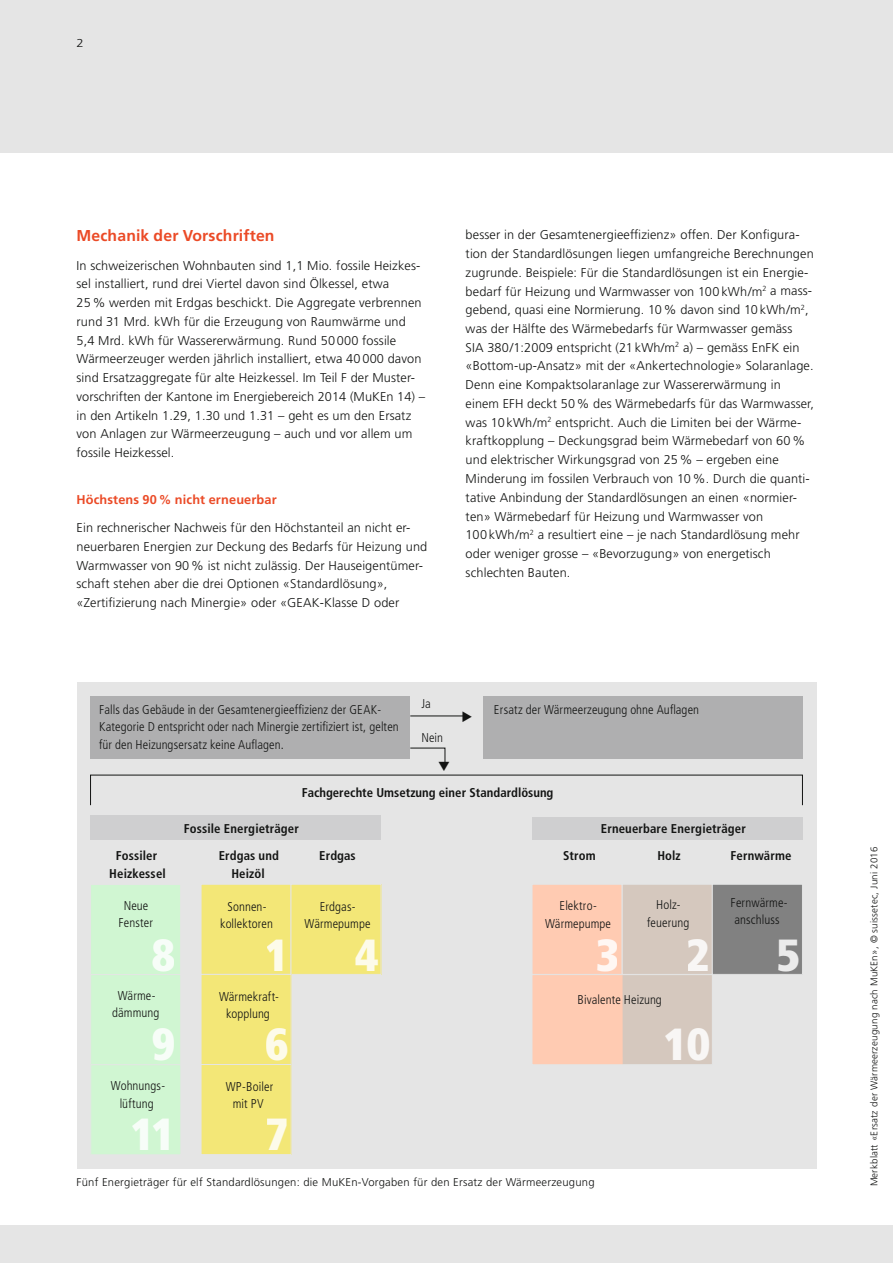
<style>
.page{position:relative;width:893px;height:1263px;background:#e5e5e5}
.page>*{position:absolute;margin:0;border:0;box-sizing:border-box;transform-origin:0 0}
.t1{font:900 condensed 45px/90px "Frutiger LT Std";color:#fff;text-align:center}
.t2{font:700 15.75px "Frutiger LT Std";letter-spacing:.01em;color:#eb4a26}
.t3{font:300 12.75px/18.8px "Frutiger LT Std";letter-spacing:.01em;color:#131413}
.t4{font:300 condensed 12.75px/17.5px "Frutiger LT Std";letter-spacing:.01em;color:#131413;text-align:center}
.t5{font:700 condensed 12.75px/27.5px "Frutiger LT Std";letter-spacing:.01em;color:#131413}
.t6{font:700 12.75px "Frutiger LT Std";letter-spacing:.01em;color:#eb4a26}
.t7{font:300 11.55px "Frutiger LT Std";color:#131413;scale:1.14 1}
.t8{font:300 11.25px "Frutiger LT Std";letter-spacing:.02em;color:#131413}
.t9{font:300 9.75px "Frutiger LT Std";letter-spacing:.02em;color:#131413}
</style>
<div class="page">
<div style="left:0;top:153px;width:893px;height:1072px;background:#fff"></div>
<div style="left:77px;top:682px;width:739px;height:486px;background:#e5e5e5"></div>
<div style="left:91px;top:815px;width:290px;height:25px;background:#cfcfd0"></div>
<div style="left:532px;top:817px;width:270px;height:22px;background:#cfcfd0"></div>
<div style="left:201px;top:884px;width:90px;height:90px;background:#f3e777"></div>
<div style="left:201px;top:884px;width:91px;height:91px;border:1px solid #e5e5e5"></div>
<div style="left:291px;top:884px;width:90px;height:90px;background:#f3e777"></div>
<div style="left:290px;top:884px;width:91px;height:91px;border:1px solid #e5e5e5"></div>
<div style="left:201px;top:974px;width:90px;height:90px;background:#f3e777"></div>
<div style="left:201px;top:974px;width:91px;height:91px;border:1px solid #e5e5e5"></div>
<div style="left:91px;top:884px;width:90px;height:90px;background:#d0f6d2"></div>
<div style="left:90px;top:884px;width:91px;height:91px;border:1px solid #e5e5e5"></div>
<div style="left:91px;top:974px;width:90px;height:91px;background:#d0f6d2"></div>
<div style="left:90px;top:974px;width:91px;height:91px;border:1px solid #e5e5e5"></div>
<div style="left:91px;top:1065px;width:90px;height:90px;background:#d0f6d2"></div>
<div style="left:90px;top:1064px;width:91px;height:91px;border:1px solid #e5e5e5"></div>
<div style="left:532px;top:884px;width:90px;height:90px;background:#ffcbb2"></div>
<div style="left:532px;top:884px;width:91px;height:91px;border:1px solid #e4e5e5"></div>
<div style="left:201px;top:1064px;width:90px;height:90px;background:#f3e777"></div>
<div style="left:201px;top:1064px;width:91px;height:91px;border:1px solid #e5e5e5"></div>
<div style="left:622px;top:884px;width:90px;height:90px;background:#d5c8be"></div>
<div style="left:622px;top:884px;width:91px;height:91px;border:1px solid #e4e5e5"></div>
<div style="left:712px;top:884px;width:90px;height:90px;background:#818181"></div>
<div style="left:712px;top:884px;width:91px;height:91px;border:1px solid #e4e5e5"></div>
<div style="left:532px;top:974px;width:90px;height:91px;background:#ffcbb2"></div>
<div style="left:91px;top:697px;width:319px;height:62px;background:#afafb0"></div>
<div style="left:483px;top:697px;width:319px;height:62px;background:#afafb0"></div>
<hr style="left:410px;top:715px;width:57px;height:1px;background:#131413">
<div style="left:622px;top:974px;width:90px;height:91px;background:#d5c8be"></div>
<div style="left:531px;top:974px;width:182px;height:91px;border:1px solid #e4e5e5"></div>
<svg style="left:410px;top:747px;width:36px;height:15px"></svg>
<p class="t7" style="left:77px;top:36px;width:8px">2</p>
<p class="t2" style="left:77px;top:227px;width:200px">Mechanik der Vorschriften</p>
<p class="t3" style="left:77px;top:256px;width:350px">In schweizerischen Wohnbauten sind 1,1 Mio. fossile Heizkes&shy;sel installiert, rund drei Viertel davon sind Ölkessel, etwa<br>25% werden mit Erdgas beschickt. Die Aggregate verbrennen rund 31 Mrd. kWh für die Erzeugung von Raumwärme und 5,4 Mrd. kWh für Wassererwärmung. Rund 50 000 fossile Wärmeerzeuger werden jährlich installiert, etwa 40 000 davon sind Ersatzaggregate für alte Heizkessel. Im Teil F der Muster&shy;vorschriften der Kantone im Energiebereich 2014 (MuKEn 14) – in den Artikeln 1.29, 1.30 und 1.31 – geht es um den Ersatz von Anlagen zur Wärmeerzeugung – auch und vor allem um fossile Heizkessel.</p>
<p class="t6" style="left:77px;top:492px;width:202px">Höchstens 90% nicht erneuerbar</p>
<p class="t3" style="left:77px;top:519px;width:352px">Ein rechnerischer Nachweis für den Höchstanteil an nicht er&shy;neuerbaren Energien zur Deckung des Bedarfs für Heizung und Warmwasser von 90% ist nicht zulässig. Der Hauseigentümer&shy;schaft stehen aber die drei Optionen «Standardlösung», «Zertifizierung nach Minergie» oder «GEAK-Klasse D oder</p>
<p class="t3" style="left:466px;top:226px;width:350px">besser in der Gesamtenergieeffizienz» offen. Der Konfigura&shy;tion der Standardlösungen liegen umfangreiche Berechnungen zugrunde. Beispiele: Für die Standardlösungen ist ein Energie&shy;bedarf für Heizung und Warmwasser von 100 kWh/m<sup>2</sup> a mass&shy;gebend, quasi eine Normierung. 10% davon sind 10 kWh/m<sup>2</sup>, was der Hälfte des Wärmebedarfs für Warmwasser gemäss<br>SIA 380/1:2009 entspricht (21 kWh/m<sup>2</sup> a) – gemäss EnFK ein «Bottom-up-Ansatz» mit der «Ankertechnologie» Solaranlage.<br>Denn eine Kompaktsolaranlage zur Wassererwärmung in einem EFH deckt 50% des Wärmebedarfs für das Warmwasser, was 10 kWh/m<sup>2</sup> entspricht. Auch die Limiten bei der Wärme&shy;kraftkopplung – Deckungsgrad beim Wärmebedarf von 60% und elektrischer Wirkungsgrad von 25% – ergeben eine Minderung im fossilen Verbrauch von 10%. Durch die quanti&shy;tative Anbindung der Standardlösungen an einen «normier&shy;ten» Wärmebedarf für Heizung und Warmwasser von<br>100 kWh/m<sup>2</sup> a resultiert eine – je nach Standardlösung mehr oder weniger grosse – «Bevorzugung» von energetisch schlechten Bauten.</p>
<p class="t4" style="left:99px;top:701px;width:301px;text-align:left">Falls das Gebäude in der Gesamtenergieeffizienz der GEAK-<br>Kategorie D entspricht oder nach Minergie zertifiziert ist, gelten für den Heizungsersatz keine Auflagen.</p>
<p class="t4" style="left:421px;top:695px;width:11px">Ja</p>
<p class="t4" style="left:421px;top:728px;width:23px">Nein</p>
<p class="t4" style="left:494px;top:701px;width:207px">Ersatz der Wärmeerzeugung ohne Auflagen</p>
<p class="t5" style="left:109px;top:847px;width:58px;line-height:17.5px;text-align:center">Fossiler<br>Heizkessel</p>
<p class="t4" style="left:119px;top:897px;width:36px">Neue<br>Fenster</p>
<p class="t5" style="left:302px;top:779px;width:253px">Fachgerechte Umsetzung einer Standardlösung</p>
<p class="t5" style="left:219px;top:815px;width:82px;text-indent:-35px">Fossile Energieträger<br>Erdgas und</p>
<p class="t5" style="left:231px;top:860px;width:35px">Heizöl</p>
<p class="t5" style="left:657px;top:815px;width:90px;text-indent:-56px">Erneuerbare Energieträger<br>Holz</p>
<p class="t5" style="left:319px;top:842px;width:38px">Erdgas</p>
<p class="t5" style="left:563px;top:842px;width:34px">Strom</p>
<p class="t5" style="left:731px;top:842px;width:62px">Fernwärme</p>
<p class="t4" style="left:220px;top:898px;width:54px">Sonnen&shy;kollektoren</p>
<p class="t4" style="left:305px;top:898px;width:67px">Erdgas-<br>Wärmepumpe</p>
<p class="t4" style="left:545px;top:897px;width:67px">Elektro-<br>Wärmepumpe</p>
<p class="t4" style="left:647px;top:896px;width:44px">Holz&shy;feuerung</p>
<p class="t4" style="left:731px;top:894px;width:59px">Fernwärme&shy;anschluss</p>
<h1 class="t1" style="left:151px;top:910px;width:25px">8</h1>
<h1 class="t1" style="left:266px;top:910px;width:25px">1</h1>
<h1 class="t1" style="left:355px;top:910px;width:25px">4</h1>
<h1 class="t1" style="left:595px;top:910px;width:25px">3</h1>
<h1 class="t1" style="left:663px;top:910px;width:48px">2<br>10</h1>
<h1 class="t1" style="left:776px;top:910px;width:25px">5</h1>
<p class="t4" style="left:112px;top:987px;width:48px">Wärme&shy;dämmung</p>
<p class="t4" style="left:219px;top:988px;width:62px">Wärmekraft&shy;kopplung</p>
<p class="t4" style="left:577px;top:991px;width:86px">Bivalente Heizung</p>
<h1 class="t1" style="left:266px;top:999px;width:25px;text-align:left">6<br>7</h1>
<p class="t8" style="left:77px;top:1176px;width:520px">Fünf Energieträger für elf Standardlösungen: die MuKEn-Vorgaben für den Ersatz der Wärmeerzeugung</p>
<h1 class="t1" style="left:130px;top:999px;width:46px">9<br>11</h1>
<p class="t4" style="left:111px;top:1077px;width:56px">Wohnungs&shy;lüftung</p>
<p class="t4" style="left:226px;top:1077px;width:49px">WP-Boiler mit PV</p>
<p class="t9" style="left:869px;top:1186px;width:341px;rotate:-90deg">Merkblatt «Ersatz der Wärmeerzeugung nach MuKEn», © suissetec, Juni 2016</p>
</div>
